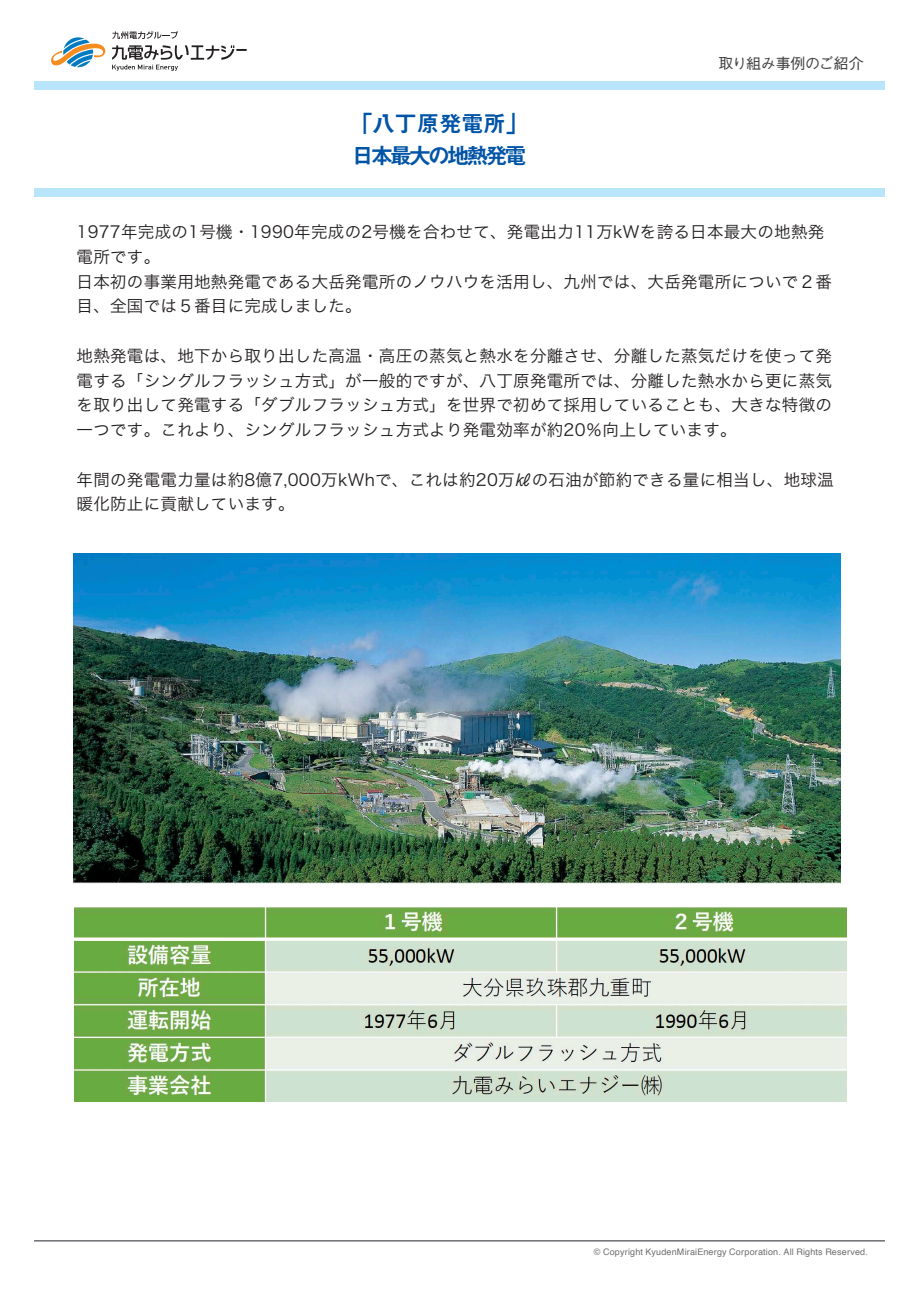
<style>
.page{position:relative;width:919px;height:1289px;background:#fff}
.page>*{position:absolute;margin:0;border:0;box-sizing:border-box;transform-origin:0 0}
.t1{font:22.5px/32px "Midashi Go Pr 6 MB31";letter-spacing:-.155em;color:#0154a6}
.t2{font:16.5px/24.8px "Hira Kaku Std N W3";letter-spacing:.015em;color:#231f20}
.t3{font:500 15px "Gothic BBB Pro";letter-spacing:-.035em;color:#3e3e3f}
.t4{font:9px "Helvetica";letter-spacing:.02em;color:#6c6d70}
</style>
<div class="page">
<svg style="left:51px;top:37px;width:55px;height:30px"></svg>
<svg style="left:112px;top:45px;width:135px;height:26px"></svg>
<svg style="left:112px;top:31px;width:66px;height:8px"></svg>
<hr style="left:34px;top:1239px;width:850px;height:2px;background:#6c6d70">
<div style="left:34px;top:82px;width:850px;height:8px;background:#b9e5fa"></div>
<div style="left:34px;top:188px;width:850px;height:9px;background:#b9e5fa"></div>
<img style="left:74px;top:907px;width:772px;height:194px">
<img style="left:74px;top:553px;width:766px;height:330px">
<h1 class="t1" style="left:350px;top:106px;width:180px">「八丁原発電所」日本最大の地熱発電</h1>
<p class="t3" style="left:718px;top:52px;width:146px">取り組み事例のご紹介</p>
<p class="t2" style="left:77px;top:219px;width:756px">1977年完成の1号機・1990年完成の2号機を合わせて、発電出力11万kWを誇る日本最大の地熱発電所です。<br>日本初の事業用地熱発電である大岳発電所のノウハウを活用し、九州では、大岳発電所についで２番目、全国では５番目に完成しました。</p>
<p class="t2" style="left:77px;top:343px;width:756px;text-align:justify">地熱発電は、地下から取り出した高温・高圧の蒸気と熱水を分離させ、分離した蒸気だけを使って発電する「シングルフラッシュ方式」が一般的ですが、八丁原発電所では、分離した熱水から更に蒸気を取り出して発電する「ダブルフラッシュ方式」を世界で初めて採用していることも、大きな特徴の一つです。これより、シングルフラッシュ方式より発電効率が約20％向上しています。</p>
<p class="t2" style="left:77px;top:467px;width:758px">年間の発電電力量は約8億7,000万kWhで、これは約20万㎘の石油が節約できる量に相当し、地球温暖化防止に貢献しています。</p>
<p class="t4" style="left:594px;top:1244px;width:275px">© Copyright KyudenMiraiEnergy Corporation. All Rights Reserved.</p>
</div>
